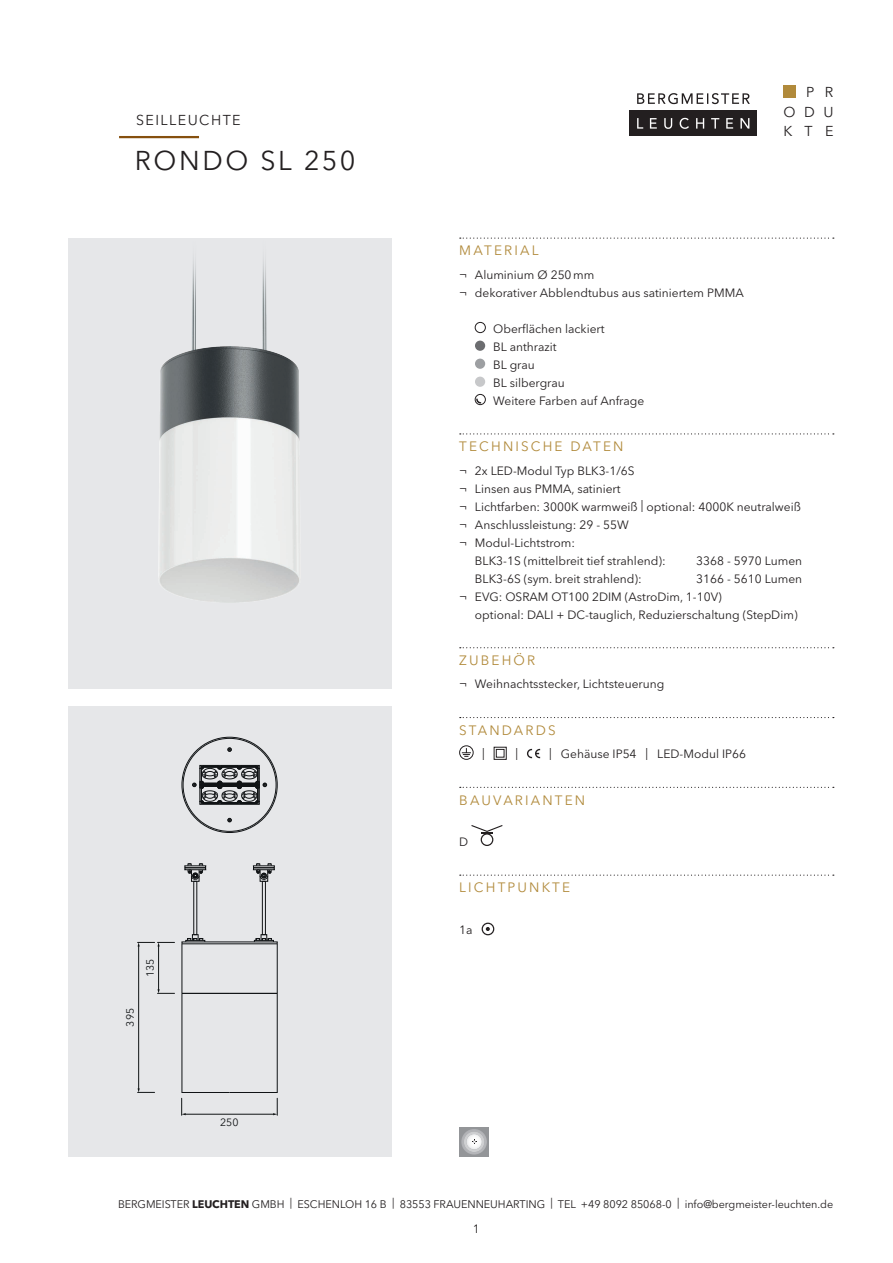
<style>
.page{position:relative;width:893px;height:1263px;background:#fff}
.page>*{position:absolute;margin:0;border:0;box-sizing:border-box;transform-origin:0 0}
.t1{font:27px "Avenir Next LT Pro";letter-spacing:.09em;color:#231f20}
.t2{font:14.25px/19.5px "Avenir Next LT Pro";letter-spacing:.1em;color:#231f20;text-align:justify}
.DB_FEATURE{font:13.5px "Avenir Next LT Pro";letter-spacing:.16em;color:#b18a3b}
.DB_BESCHREIBUNG{font:12px/18px "Avenir Next LT Pro";color:#231f20}
.DB_Pagina{font:12px "Avenir Next LT Pro";color:#231f20}
.t3{font:10.95px "Avenir Next LT Pro";letter-spacing:-.005em;color:#231f20}
.t4{font:10.5px "Avenir Next LT Pro";color:#101315}
.s1{font-weight:700}
</style>
<div class="page">
<div style="left:783px;top:85px;width:13px;height:12px;background:#b18a3b"></div>
<svg style="left:637px;top:93px;width:113px;height:11px"></svg>
<div style="left:630px;top:111px;width:127px;height:25px;background:#231f20"></div>
<svg style="left:637px;top:118px;width:6px;height:11px"></svg>
<svg style="left:650px;top:118px;width:7px;height:11px"></svg>
<svg style="left:664px;top:118px;width:8px;height:11px"></svg>
<svg style="left:680px;top:118px;width:9px;height:11px"></svg>
<svg style="left:696px;top:118px;width:8px;height:11px"></svg>
<svg style="left:711px;top:118px;width:8px;height:11px"></svg>
<svg style="left:726px;top:118px;width:7px;height:11px"></svg>
<svg style="left:740px;top:118px;width:9px;height:11px"></svg>
<div style="left:68px;top:238px;width:323px;height:451px;background:#e6e7e9"></div>
<img style="left:159px;top:259px;width:141px;height:343px">
<div style="left:68px;top:706px;width:323px;height:451px;background:#e6e7e9"></div>
<hr style="left:277px;top:944px;width:1px;height:49px;background:#101315">
<hr style="left:182px;top:944px;width:1px;height:49px;background:#101315">
<div style="left:254px;top:940px;width:20px;height:2px;border:1px solid #101315"></div>
<div style="left:261px;top:934px;width:6px;height:7px;border:1px solid #101315"></div>
<svg style="left:256px;top:938px;width:16px;height:3px"></svg>
<svg style="left:256px;top:863px;width:16px;height:19px"></svg>
<svg style="left:188px;top:863px;width:15px;height:19px"></svg>
<svg style="left:228px;top:818px;width:3px;height:4px"></svg>
<svg style="left:192px;top:766px;width:75px;height:38px"></svg>
<svg style="left:181px;top:993px;width:97px;height:122px"></svg>
<hr style="left:158px;top:946px;width:1px;height:44px;background:#101415">
<svg style="left:157px;top:989px;width:18px;height:5px"></svg>
<hr style="left:138px;top:946px;width:1px;height:143px;background:#101415">
<svg style="left:138px;top:1088px;width:17px;height:5px"></svg>
<svg style="left:138px;top:942px;width:37px;height:4px"></svg>
<div style="left:184px;top:865px;width:22px;height:3px;border:1px solid #101315"></div>
<div style="left:184px;top:867px;width:22px;height:3px;border:1px solid #101315"></div>
<div style="left:253px;top:865px;width:22px;height:3px;border:1px solid #101315"></div>
<div style="left:253px;top:867px;width:22px;height:3px;border:1px solid #101315"></div>
<div style="left:262px;top:881px;width:4px;height:54px;border:1px solid #101315"></div>
<div style="left:185px;top:940px;width:20px;height:2px;border:1px solid #101315"></div>
<div style="left:192px;top:934px;width:7px;height:7px;border:1px solid #101315"></div>
<svg style="left:187px;top:938px;width:16px;height:3px"></svg>
<div style="left:193px;top:881px;width:4px;height:54px;border:1px solid #101315"></div>
<div style="left:200px;top:765px;width:59px;height:39px;border:1px solid #101315"></div>
<div style="left:459px;top:1127px;width:30px;height:30px;background:#939598"></div>
<svg style="left:461px;top:1129px;width:26px;height:25px"></svg>
<hr style="left:119px;top:136px;width:80px;height:2px;background:#86500e">
<svg style="left:460px;top:238px;width:374px;height:1px"></svg>
<svg style="left:460px;top:433px;width:374px;height:1px"></svg>
<svg style="left:460px;top:647px;width:374px;height:1px"></svg>
<svg style="left:460px;top:717px;width:374px;height:1px"></svg>
<svg style="left:460px;top:787px;width:374px;height:1px"></svg>
<svg style="left:460px;top:874px;width:374px;height:2px"></svg>
<div style="left:475px;top:322px;width:11px;height:11px;border:1px solid #231f20;border-radius:50%"></div>
<div style="left:475px;top:341px;width:10px;height:10px;background:#6c6d70;border-radius:50%"></div>
<div style="left:475px;top:359px;width:10px;height:10px;background:#9d9fa2;border-radius:50%"></div>
<div style="left:475px;top:377px;width:10px;height:10px;background:#c7c8ca;border-radius:50%"></div>
<div style="left:475px;top:394px;width:11px;height:11px;border:1px solid #231f20;border-radius:50%"></div>
<svg style="left:475px;top:398px;width:7px;height:6px"></svg>
<svg style="left:459px;top:745px;width:15px;height:15px"></svg>
<svg style="left:493px;top:746px;width:14px;height:14px"></svg>
<svg style="left:527px;top:749px;width:13px;height:9px"></svg>
<div style="left:481px;top:833px;width:12px;height:13px;border:1px solid #231f20;border-radius:50%"></div>
<svg style="left:471px;top:825px;width:32px;height:8px"></svg>
<svg style="left:486px;top:927px;width:4px;height:4px"></svg>
<div style="left:482px;top:923px;width:12px;height:12px;border:1px solid #231f20;border-radius:50%"></div>
<p class="t2" style="left:136px;top:110px;width:106px">SEILLEUCHTE</p>
<h1 class="t1" style="left:135px;top:145px;width:222px">RONDO SL 250</h1>
<p class="t4" style="left:144px;top:977px;width:20px;rotate:-90deg">135</p>
<p class="t4" style="left:124px;top:1027px;width:20px;rotate:-90deg">395</p>
<p class="t4" style="left:220px;top:1116px;width:20px">250</p>
<p class="t2" style="left:783px;top:82px;width:51px;text-indent:23px">P R ODU KTE</p>
<p class="DB_FEATURE" style="left:459px;top:242px;width:81px">MATERIAL</p>
<p class="DB_BESCHREIBUNG" style="left:459px;top:266px;width:137px">¬ Aluminium Ø 250mm</p>
<p class="DB_BESCHREIBUNG" style="left:459px;top:284px;width:286px">¬ dekorativer Abblendtubus aus satiniertem PMMA</p>
<p class="DB_BESCHREIBUNG" style="left:493px;top:320px;width:153px">Oberflächen lackiert<br>BL anthrazit<br>BL grau<br>BL silbergrau<br>Weitere Farben auf Anfrage</p>
<p class="DB_FEATURE" style="left:459px;top:438px;width:166px">TECHNISCHE DATEN</p>
<p class="DB_BESCHREIBUNG" style="left:459px;top:461px;width:177px">¬ 2x LED-Modul Typ BLK3-1/6S</p>
<p class="DB_BESCHREIBUNG" style="left:459px;top:479px;width:163px">¬ Linsen aus PMMA, satiniert</p>
<p class="DB_BESCHREIBUNG" style="left:459px;top:497px;width:343px">¬ Lichtfarben: 3000K warmweiß | optional: 4000K neutralweiß</p>
<p class="DB_BESCHREIBUNG" style="left:459px;top:515px;width:171px">¬ Anschlussleistung: 29 - 55W</p>
<p class="DB_BESCHREIBUNG" style="left:459px;top:533px;width:117px">¬ Modul-Lichtstrom:</p>
<p class="DB_BESCHREIBUNG" style="left:475px;top:551px;width:192px">BLK3-1S (mittelbreit tief strahlend):</p>
<p class="DB_BESCHREIBUNG" style="left:696px;top:551px;width:107px">3368 - 5970 Lumen</p>
<p class="DB_BESCHREIBUNG" style="left:475px;top:569px;width:168px">BLK3-6S (sym. breit strahlend):</p>
<p class="DB_BESCHREIBUNG" style="left:696px;top:569px;width:107px">3166 - 5610 Lumen</p>
<p class="DB_BESCHREIBUNG" style="left:459px;top:587px;width:264px">¬ EVG: OSRAM OT100 2DIM (AstroDim, 1-10V)</p>
<p class="DB_BESCHREIBUNG" style="left:475px;top:605px;width:324px">optional: DALI + DC-tauglich, Reduzierschaltung (StepDim)</p>
<p class="DB_FEATURE" style="left:459px;top:652px;width:78px">ZUBEHÖR</p>
<p class="DB_BESCHREIBUNG" style="left:459px;top:675px;width:207px">¬ Weihnachtsstecker, Lichtsteuerung</p>
<p class="DB_FEATURE" style="left:459px;top:722px;width:98px">STANDARDS</p>
<p class="DB_BESCHREIBUNG" style="left:482px;top:743px;width:4px">|</p>
<p class="DB_BESCHREIBUNG" style="left:516px;top:743px;width:4px">|</p>
<p class="DB_BESCHREIBUNG" style="left:549px;top:745px;width:198px">| Gehäuse IP54 | LED-Modul IP66</p>
<p class="DB_FEATURE" style="left:459px;top:792px;width:128px">BAUVARIANTEN</p>
<p class="DB_BESCHREIBUNG" style="left:459px;top:833px;width:11px">D</p>
<p class="DB_FEATURE" style="left:459px;top:879px;width:112px">LICHTPUNKTE</p>
<p class="DB_BESCHREIBUNG" style="left:459px;top:920px;width:15px">1a</p>
<p class="t3" style="left:118px;top:1197px;width:717px">BERGMEISTER <span class="s1">LEUCHTEN</span> GMBH | ESCHENLOH 16 B | 83553 FRAUENNEUHARTING | TEL +49 8092 85068-0 | info@bergmeister-leuchten.de</p>
<p class="DB_Pagina" style="left:473px;top:1222px;width:8px">1</p>
</div>
